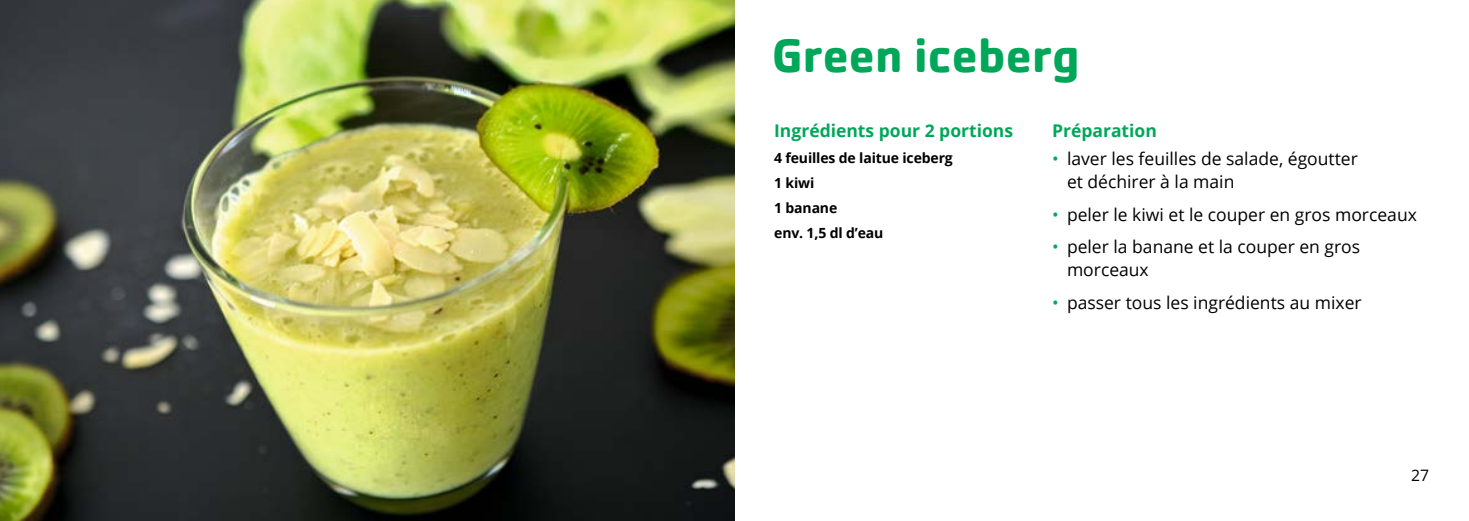
<style>
.page{position:relative;width:1469px;height:521px;background:#fff}
.page>*{position:absolute;margin:0;border:0;box-sizing:border-box;transform-origin:0 0}
.t1{font:700 49px "Cachet";letter-spacing:-.01em;color:#00a759}
.t2{font:17.5px/22.8px "Open Sans";color:#000}
.t3{font:700 17.5px "Open Sans";color:#00a759}
.t4{font:15.75px "Open Sans";color:#000}
.t5{font:700 14px/25px "Open Sans";letter-spacing:-.01em;color:#000}
.s1{color:#00a759}
</style>
<div class="page">
<img style="left:0;top:0;width:734px;height:521px">
<h1 class="t1" style="left:771px;top:23px;width:309px">Green iceberg</h1>
<p class="t3" style="left:774px;top:119px;width:240px">Ingrédients pour 2 portions</p>
<p class="t5" style="left:774px;top:145px;width:180px">4 feuilles de laitue iceberg<br>1 kiwi<br>1 banane<br>env. 1,5 dl d’eau</p>
<p class="t3" style="left:1052px;top:119px;width:106px">Préparation</p>
<p class="t2" style="left:1067px;top:147px;width:292px;text-indent:-15px"><span class="s1">•</span> laver les feuilles de salade, égoutter et déchirer à la main</p>
<p class="t2" style="left:1052px;top:202px;width:366px"><span class="s1">•</span> peler le kiwi et le couper en gros morceaux</p>
<p class="t2" style="left:1067px;top:235px;width:295px;text-indent:-15px"><span class="s1">•</span> peler la banane et la couper en gros morceaux</p>
<p class="t2" style="left:1052px;top:290px;width:311px"><span class="s1">•</span> passer tous les ingrédients au mixer</p>
<p class="t4" style="left:1411px;top:465px;width:20px">27</p>
</div>
